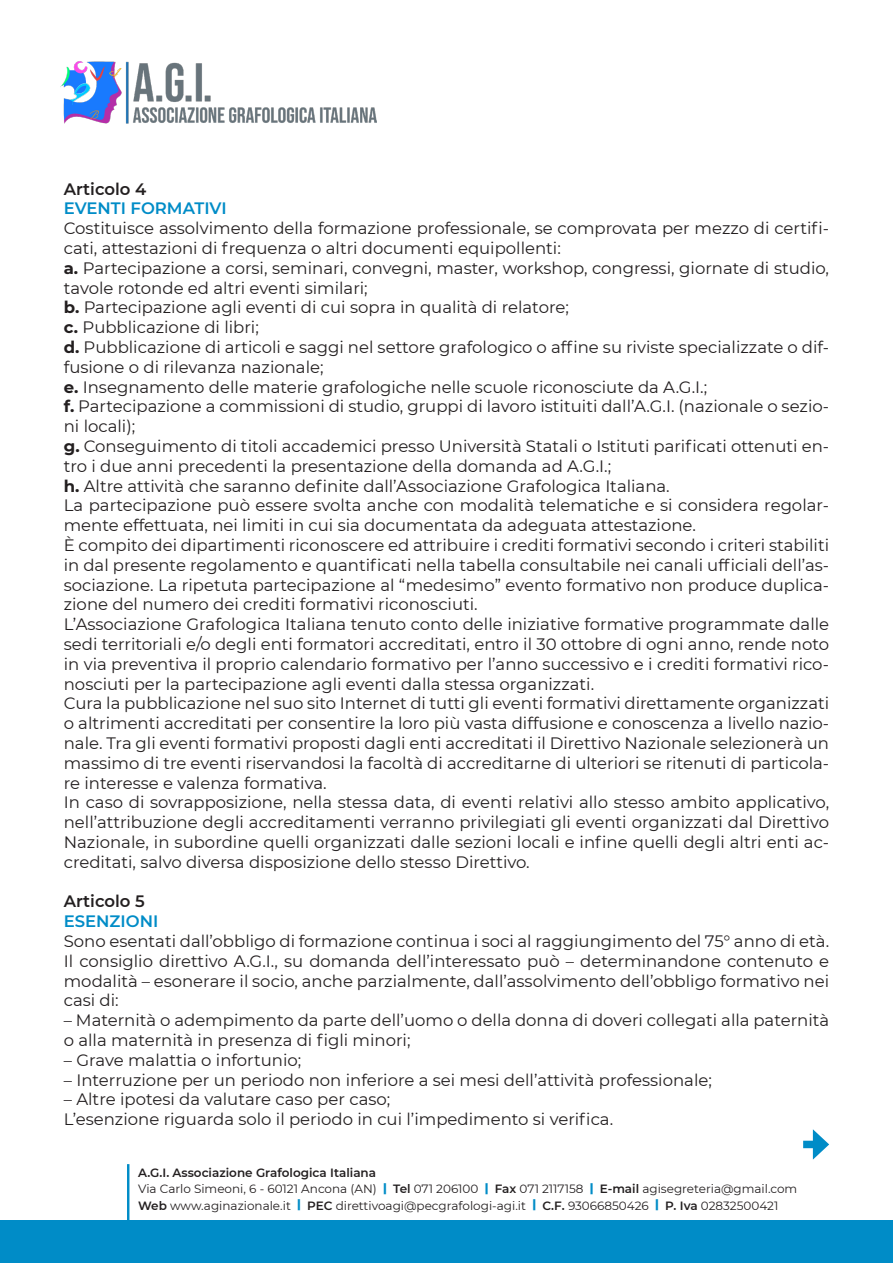
<style>
.page{position:relative;width:893px;height:1263px;background:#fff}
.page>*{position:absolute;margin:0;border:0;box-sizing:border-box;transform-origin:0 0}
.t1{font:16.5px/19.8px "Montserrat";color:#231f20}
.t2{font:600 16.5px "Montserrat";color:#008cc7}
.t3{font:600 16.5px "Montserrat";color:#231f20}
.t4{font:12px "Montserrat";color:#231f20}
.t5{font:600 12px "Montserrat";color:#231f20}
.s1{font-weight:700}
.s2{font-weight:800;color:#008cc7}
.s3{font-weight:600}
</style>
<div class="page">
<div style="left:0;top:1220px;width:893px;height:43px;background:#008cc7"></div>
<hr style="left:127px;top:1164px;width:2px;height:62px;background:#008cc7">
<img style="left:61px;top:61px;width:315px;height:63px">
<div style="left:803px;top:1141px;width:16px;height:7px;background:#008cc7"></div>
<svg style="left:813px;top:1129px;width:16px;height:30px"></svg>
<p class="t3" style="left:64px;top:177px;width:84px">Articolo 4</p>
<p class="t2" style="left:64px;top:197px;width:164px">EVENTI FORMATIVI</p>
<p class="t1" style="left:64px;top:218px;width:767px">Costituisce assolvimento della formazione professionale, se comprovata per mezzo di certifi&shy;cati, attestazioni di frequenza o altri documenti equipollenti:</p>
<p class="t1" style="left:64px;top:257px;width:767px"><span class="s1">a.</span> Partecipazione a corsi, seminari, convegni, master, workshop, congressi, giornate di studio, tavole rotonde ed altri eventi similari;</p>
<p class="t1" style="left:64px;top:297px;width:507px"><span class="s1">b.</span> Partecipazione agli eventi di cui sopra in qualità di relatore;</p>
<p class="t1" style="left:64px;top:317px;width:197px"><span class="s1">c.</span> Pubblicazione di libri;</p>
<p class="t1" style="left:64px;top:337px;width:767px"><span class="s1">d.</span> Pubblicazione di articoli e saggi nel settore grafologico o affine su riviste specializzate o dif&shy;fusione o di rilevanza nazionale;</p>
<p class="t1" style="left:64px;top:376px;width:645px"><span class="s1">e.</span> Insegnamento delle materie grafologiche nelle scuole riconosciute da A.G.I.;</p>
<p class="t1" style="left:64px;top:396px;width:767px"><span class="s1">f.</span> Partecipazione a commissioni di studio, gruppi di lavoro istituiti dall’A.G.I. (nazionale o sezio&shy;ni locali);</p>
<p class="t1" style="left:64px;top:436px;width:767px"><span class="s1">g.</span> Conseguimento di titoli accademici presso Università Statali o Istituti parificati ottenuti en&shy;tro i due anni precedenti la presentazione della domanda ad A.G.I.;</p>
<p class="t1" style="left:64px;top:475px;width:607px"><span class="s1">h.</span> Altre attività che saranno definite dall’Associazione Grafologica Italiana.</p>
<p class="t1" style="left:64px;top:495px;width:767px">La partecipazione può essere svolta anche con modalità telematiche e si considera regolar&shy;mente effettuata, nei limiti in cui sia documentata da adeguata attestazione.</p>
<p class="t1" style="left:64px;top:535px;width:767px;text-align:justify">È compito dei dipartimenti riconoscere ed attribuire i crediti formativi secondo i criteri stabiliti in dal presente regolamento e quantificati nella tabella consultabile nei canali ufficiali dell’as&shy;sociazione. La ripetuta partecipazione al “medesimo” evento formativo non produce duplica&shy;zione del numero dei crediti formativi riconosciuti.</p>
<p class="t1" style="left:64px;top:614px;width:767px;text-align:justify">L’Associazione Grafologica Italiana tenuto conto delle iniziative formative programmate dalle sedi territoriali e/o degli enti formatori accreditati, entro il 30 ottobre di ogni anno, rende noto in via preventiva il proprio calendario formativo per l’anno successivo e i crediti formativi rico&shy;nosciuti per la partecipazione agli eventi dalla stessa organizzati.</p>
<p class="t1" style="left:64px;top:693px;width:767px;text-align:justify">Cura la pubblicazione nel suo sito Internet di tutti gli eventi formativi direttamente organizzati o altrimenti accreditati per consentire la loro più vasta diffusione e conoscenza a livello nazio&shy;nale. Tra gli eventi formativi proposti dagli enti accreditati il Direttivo Nazionale selezionerà un massimo di tre eventi riservandosi la facoltà di accreditarne di ulteriori se ritenuti di particola&shy;re interesse e valenza formativa.</p>
<p class="t1" style="left:64px;top:792px;width:767px;text-align:justify">In caso di sovrapposizione, nella stessa data, di eventi relativi allo stesso ambito applicativo, nell’attribuzione degli accreditamenti verranno privilegiati gli eventi organizzati dal Direttivo Nazionale, in subordine quelli organizzati dalle sezioni locali e infine quelli degli altri enti ac&shy;creditati, salvo diversa disposizione dello stesso Direttivo.</p>
<p class="t3" style="left:64px;top:890px;width:82px">Articolo 5</p>
<p class="t2" style="left:64px;top:910px;width:96px">ESENZIONI</p>
<p class="t1" style="left:64px;top:931px;width:767px">Sono esentati dall’obbligo di formazione continua i soci al raggiungimento del 75° anno di età.</p>
<p class="t1" style="left:64px;top:950px;width:767px;text-align:justify">Il consiglio direttivo A.G.I., su domanda dell’interessato può – determinandone contenuto e modalità – esonerare il socio, anche parzialmente, dall’assolvimento dell’obbligo formativo nei casi di:</p>
<p class="t1" style="left:64px;top:1010px;width:767px">– Maternità o adempimento da parte dell’uomo o della donna di doveri collegati alla paternità o alla maternità in presenza di figli minori;</p>
<p class="t1" style="left:64px;top:1049px;width:239px">– Grave malattia o infortunio;</p>
<p class="t1" style="left:64px;top:1069px;width:650px">– Interruzione per un periodo non inferiore a sei mesi dell’attività professionale;</p>
<p class="t1" style="left:64px;top:1089px;width:328px">– Altre ipotesi da valutare caso per caso;</p>
<p class="t1" style="left:64px;top:1109px;width:551px">L’esenzione riguarda solo il periodo in cui l’impedimento si verifica.</p>
<p class="t5" style="left:138px;top:1164px;width:239px">A.G.I. Associazione Grafologica Italiana</p>
<p class="t4" style="left:138px;top:1181px;width:661px">Via Carlo Simeoni, 6 - 60121 Ancona (AN) <span class="s2">|</span> <span class="s3">Tel</span> 071 206100 <span class="s2">|</span> <span class="s3">Fax</span> 071 2117158 <span class="s2">|</span> <span class="s3">E-mail</span> agisegreteria@gmail.com</p>
<p class="t4" style="left:138px;top:1197px;width:642px"><span class="s3">Web</span> www.aginazionale.it <span class="s2">|</span> <span class="s3">PEC</span> direttivoagi@pecgrafologi-agi.it <span class="s2">|</span> <span class="s3">C.F.</span> 93066850426 <span class="s2">|</span> <span class="s3">P. Iva</span> 02832500421</p>
</div>
